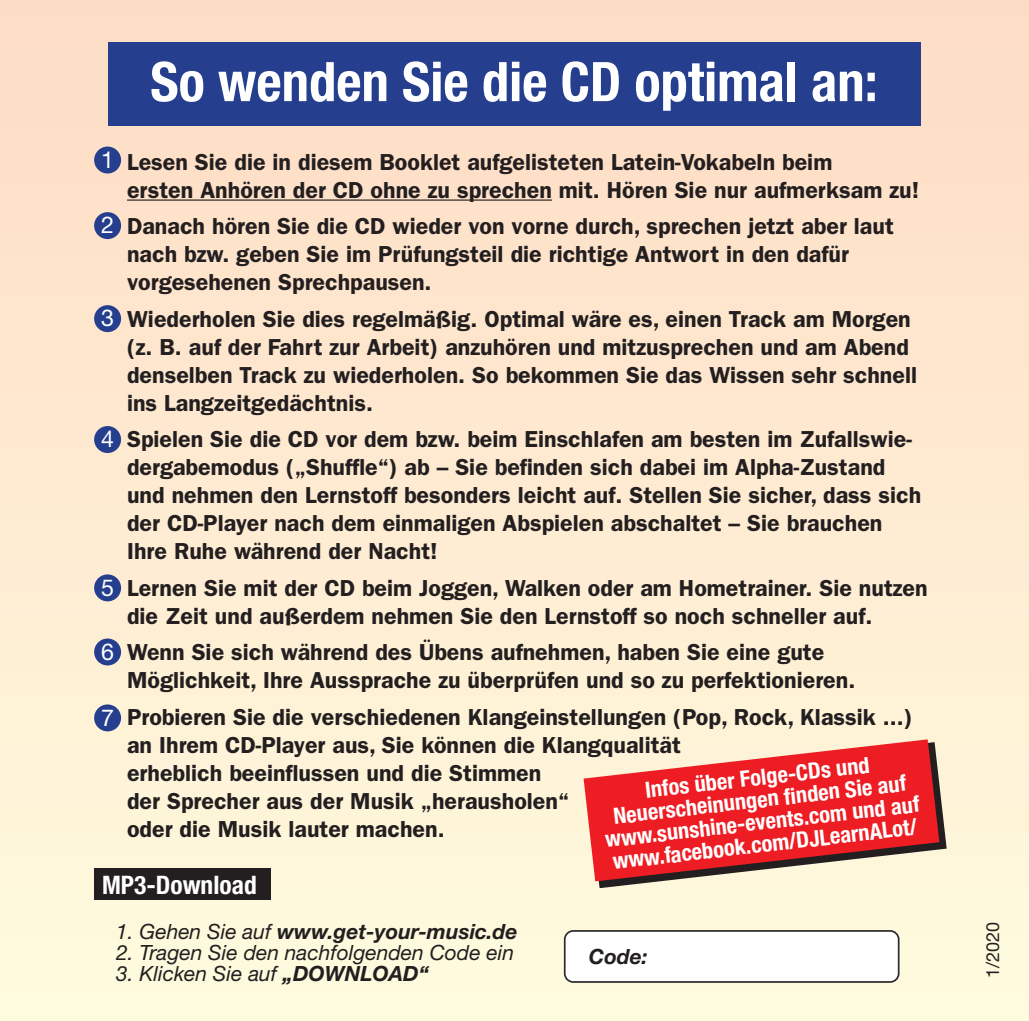
<style>
.page{position:relative;width:1029px;height:1021px;background:#fff}
.page>*{position:absolute;margin:0;border:0;box-sizing:border-box;transform-origin:0 0}
.t1{font:700 condensed 54.6px "Helvetica Neue LT Std";color:#fff}
.t2{font:700 condensed 25.5px "Helvetica Neue LT Std";color:#fff}
.t3{font:600 23.1px/27.9px "ITC Franklin Gothic Std";color:#231f20}
.t4{font:23.1px "Helvetica Neue LT Std";color:#fff}
.t5{font:700 condensed 22.5px/22.2px "Helvetica Neue LT Std";color:#fff;text-align:center}
.t6{font:italic 21px "Helvetica Neue LT Std";color:#231f20}
.t7{font:italic 700 21px "Helvetica Neue LT Std";color:#231f20}
.t8{font:18px "Helvetica Neue LT Std";color:#231f20}
.s1{font-weight:400}
.s2{font-weight:700}
</style>
<div class="page">
<div style="left:0;top:0;width:1029px;height:1020px;background:linear-gradient(to bottom,#fcdac4,#fffcdf)"></div>
<div style="left:108px;top:43px;width:812px;height:83px;background:#253f8e"></div>
<svg style="left:587px;top:742px;width:360px;height:146px;background:#e0d9c1"></svg>
<svg style="left:584px;top:739px;width:355px;height:142px;background:#e64f4d"></svg>
<hr style="left:127px;top:199px;width:425px;height:2px;background:#231f20">
<div style="left:94px;top:146px;width:27px;height:27px;background:#253f8e;border-radius:50%"></div>
<div style="left:94px;top:305px;width:27px;height:27px;background:#253f8e;border-radius:50%"></div>
<div style="left:94px;top:212px;width:27px;height:27px;background:#253f8e;border-radius:50%"></div>
<div style="left:94px;top:426px;width:27px;height:27px;background:#253f8e;border-radius:50%"></div>
<div style="left:94px;top:574px;width:27px;height:27px;background:#253f8e;border-radius:50%"></div>
<div style="left:94px;top:638px;width:27px;height:27px;background:#253f8e;border-radius:50%"></div>
<div style="left:94px;top:704px;width:27px;height:27px;background:#253f8e;border-radius:50%"></div>
<div style="left:565px;top:930px;width:334px;height:51px;background:#fff;border-radius:9px"></div>
<div style="left:564px;top:930px;width:336px;height:52px;border:2px solid #2b2929;border-radius:9px"></div>
<div style="left:94px;top:868px;width:176px;height:31px;background:#231f20"></div>
<p class="t1" style="left:150px;top:49px;width:729px">So wenden Sie die CD optimal an:</p>
<p class="t4" style="left:101px;top:146px;width:14px">1</p>
<p class="t4" style="left:101px;top:211px;width:14px">2</p>
<p class="t4" style="left:101px;top:304px;width:14px">3</p>
<p class="t4" style="left:101px;top:425px;width:14px">4</p>
<p class="t4" style="left:101px;top:573px;width:14px">5</p>
<p class="t4" style="left:101px;top:637px;width:14px">6</p>
<p class="t4" style="left:101px;top:703px;width:14px">7</p>
<p class="t3" style="left:127px;top:148px;width:794px">Lesen Sie die in diesem Booklet aufgelisteten Latein-Vokabeln beim<br>ersten Anhören der CD ohne zu sprechen mit. Hören Sie nur aufmerksam zu!</p>
<p class="t3" style="left:127px;top:212px;width:768px">Danach hören Sie die CD wieder von vorne durch, sprechen jetzt aber laut nach bzw. geben Sie im Prüfungsteil die richtige Antwort in den dafür vorgesehenen Sprechpausen.</p>
<p class="t3" style="left:127px;top:305px;width:792px">Wiederholen Sie dies regelmäßig. Optimal wäre es, einen Track am Morgen (z. B. auf der Fahrt zur Arbeit) anzuhören und mitzusprechen und am Abend denselben Track zu wiederholen. So bekommen Sie das Wissen sehr schnell ins Langzeitgedächtnis.</p>
<p class="t3" style="left:127px;top:425px;width:796px">Spielen Sie die CD vor dem bzw. beim Einschlafen am besten im Zufallswie&shy;dergabemodus („Shuffle“) ab – Sie befinden sich dabei im Alpha-Zustand und nehmen den Lernstoff besonders leicht auf. Stellen Sie sicher, dass sich der CD-Player nach dem einmaligen Abspielen abschaltet – Sie brauchen Ihre Ruhe während der Nacht!</p>
<p class="t3" style="left:127px;top:574px;width:802px">Lernen Sie mit der CD beim Joggen, Walken oder am Hometrainer. Sie nutzen die Zeit und außerdem nehmen Sie den Lernstoff so noch schneller auf.</p>
<p class="t3" style="left:127px;top:638px;width:730px">Wenn Sie sich während des Übens aufnehmen, haben Sie eine gute<br>Möglichkeit, Ihre Aussprache zu überprüfen und so zu perfektionieren.</p>
<p class="t3" style="left:127px;top:703px;width:787px">Probieren Sie die verschiedenen Klangeinstellungen (Pop, Rock, Klassik ...) an Ihrem CD-Player aus, Sie können die Klangqualität<br>erheblich beeinflussen und die Stimmen<br>der Sprecher aus der Musik „herausholen“<br>oder die Musik lauter machen.</p>
<p class="t5" style="left:610px;top:783px;width:296px;rotate:-7deg">Infos über Folge-CDs und<br>Neuerscheinungen fi nden Sie auf</p>
<p class="t5" style="left:604px;top:829px;width:317px;text-align:left;rotate:-7deg">www.sunshine-events.com und auf www.facebook.com/DJLearnALot/</p>
<p class="t2" style="left:102px;top:869px;width:156px">MP3-Download</p>
<p class="t7" style="left:116px;top:918px;width:403px"><span class="s1">1. Gehen Sie auf</span> www.get-your-music.de</p>
<p class="t6" style="left:116px;top:939px;width:399px">2. Tragen Sie den nachfolgenden Code ein</p>
<p class="t6" style="left:116px;top:960px;width:314px">3. Klicken Sie auf <span class="s2">„DOWNLOAD“</span></p>
<p class="t7" style="left:589px;top:943px;width:60px">Code:</p>
<p class="t8" style="left:982px;top:978px;width:58px;rotate:-90deg">1/2020</p>
</div>
